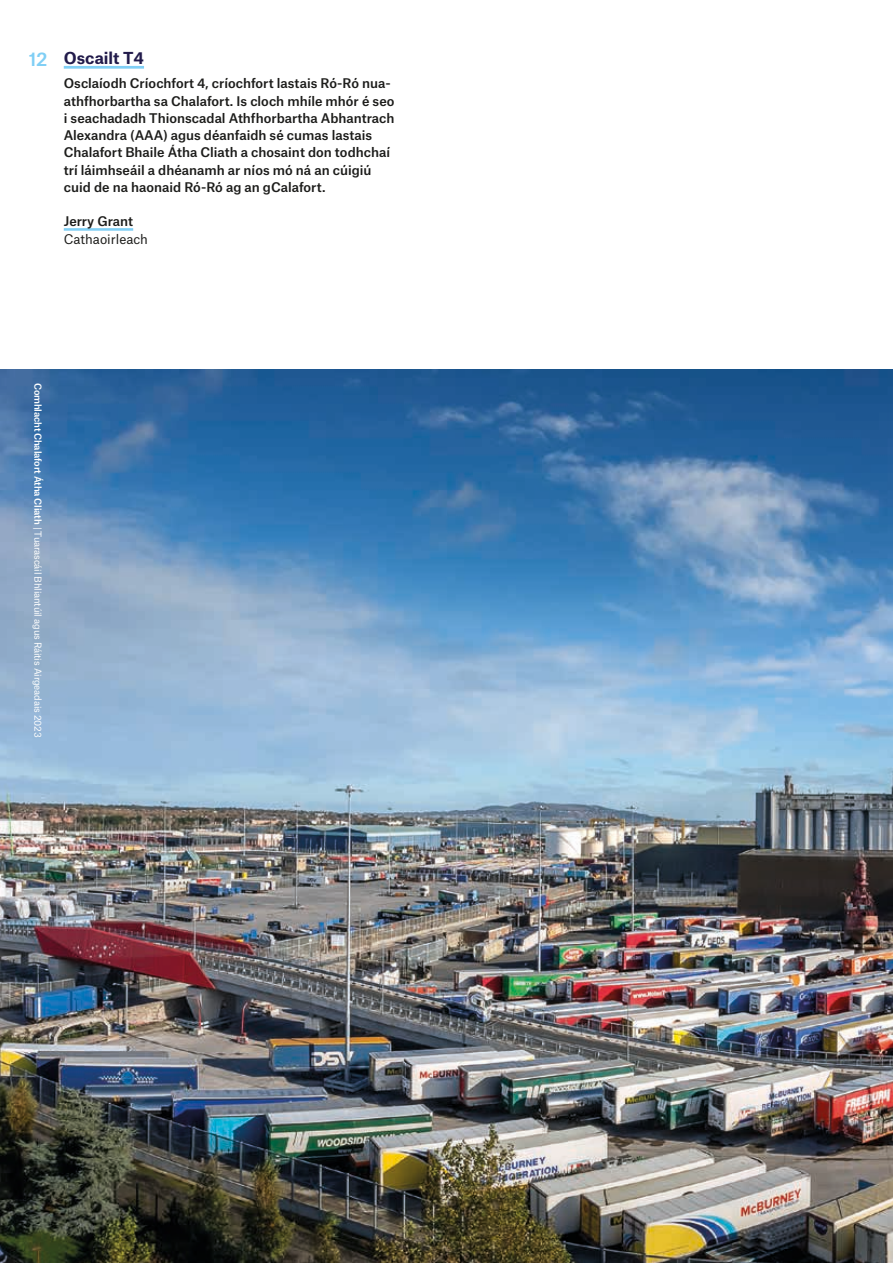
<style>
.page{position:relative;width:893px;height:1263px;background:#fff}
.page>*{position:absolute;margin:0;border:0;box-sizing:border-box;transform-origin:0 0}
.t1{font:500 18px "Atlas Grotesk";color:#80cff5}
.t2{font:700 15.75px "Atlas Grotesk";color:#221b4b}
.t3{font:500 12.75px/17.2px "Atlas Grotesk";color:#1d1d1b}
.t4{font:12.75px "Atlas Grotesk";color:#1d1d1b}
.t5{font:9.3px "Atlas Grotesk";letter-spacing:-.02em;color:#fff}
.s1{font-weight:500}
</style>
<div class="page">
<img style="left:0;top:370px;width:893px;height:893px">
<hr style="left:64px;top:66px;width:80px;height:3px;background:#80cff5">
<hr style="left:64px;top:228px;width:69px;height:3px;background:#80cff5">
<h1 class="t1" style="left:29px;top:44px;width:20px">12</h1>
<p class="t2" style="left:64px;top:45px;width:82px">Oscailt T4</p>
<p class="t3" style="left:64px;top:74px;width:332px">Osclaíodh Críochfort 4, críochfort lastais Ró-Ró nua&shy;athfhorbartha sa Chalafort. Is cloch mhíle mhór é seo i seachadadh Thionscadal Athfhorbartha Abhantrach Alexandra (AAA) agus déanfaidh sé cumas lastais Chalafort Bhaile Átha Cliath a chosaint don todhchaí trí láimhseáil a dhéanamh ar níos mó ná an cúigiú cuid de na haonaid Ró-Ró ag an gCalafort.</p>
<p class="t3" style="left:64px;top:212px;width:71px">Jerry Grant</p>
<p class="t4" style="left:64px;top:229px;width:86px">Cathaoirleach</p>
<p class="t5" style="left:46px;top:383px;width:356px;rotate:90deg"><span class="s1">Comhlacht Chalafort Átha Cliath</span> | Tuarascáil Bhliantúil agus Ráitis Airgeadais 2023</p>
</div>
